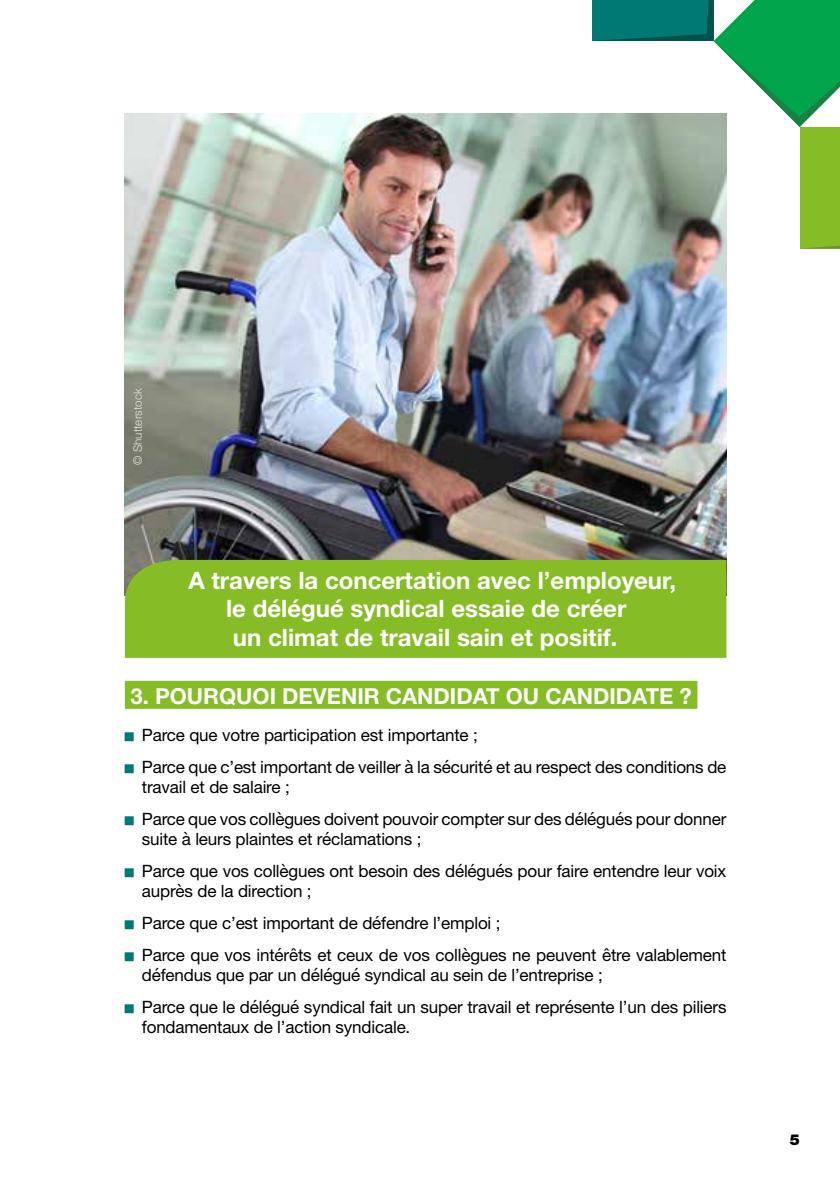
<style>
.page{position:relative;width:840px;height:1191px;background:#fff}
.page>*{position:absolute;margin:0;border:0;box-sizing:border-box;transform-origin:0 0}
.t1{font:700 24px/28.8px "Helvetica Neue LT Pro";color:#fff;text-align:center}
.t2{font:700 22px "Helvetica Neue LT Std";color:#fff}
.t3{font:17px/20.4px "Helvetica Neue";letter-spacing:-.01em;color:#000}
.t4{font:900 15px "Helvetica Neue LT Std";color:#000}
.t5{font:300 11.6px "Helvetica Neue LT Pro";color:#e3e3e3}
.t6{font:7.6px "Helvetica Neue";color:#007873;scale:1.19 1}
</style>
<div class="page">
<svg style="left:592px;top:0;width:247px;height:248px"></svg>
<img style="left:125px;top:113px;width:601px;height:447px">
<div style="left:125px;top:560px;width:601px;height:98px;background:#86bc25"></div>
<div style="left:125px;top:681px;width:572px;height:28px;background:#86bc25"></div>
<p class="t5" style="left:130px;top:465px;width:78px;rotate:-90deg">© Shutterstock</p>
<h1 class="t1" style="left:188px;top:565px;width:489px">A travers la concertation avec l’employeur, le délégué syndical essaie de créer<br>un climat de travail sain et positif.</h1>
<p class="t2" style="left:130px;top:682px;width:562px">3. POURQUOI DEVENIR CANDIDAT OU CANDIDATE ?</p>
<p class="t6" style="left:125px;top:730px;width:9px">█</p>
<p class="t3" style="left:142px;top:725px;width:337px">Parce que votre participation est importante ;</p>
<p class="t6" style="left:125px;top:762px;width:9px">█</p>
<p class="t3" style="left:142px;top:757px;width:585px">Parce que c’est important de veiller à la sécurité et au respect des conditions de travail et de salaire ;</p>
<p class="t6" style="left:125px;top:814px;width:9px">█</p>
<p class="t3" style="left:142px;top:809px;width:585px">Parce que vos collègues doivent pouvoir compter sur des délégués pour donner suite à leurs plaintes et réclamations ;</p>
<p class="t6" style="left:125px;top:866px;width:9px">█</p>
<p class="t3" style="left:142px;top:861px;width:585px">Parce que vos collègues ont besoin des délégués pour faire entendre leur voix auprès de la direction ;</p>
<p class="t6" style="left:125px;top:919px;width:9px">█</p>
<p class="t3" style="left:142px;top:914px;width:360px">Parce que c’est important de défendre l’emploi ;</p>
<p class="t6" style="left:125px;top:950px;width:9px">█</p>
<p class="t3" style="left:142px;top:945px;width:585px">Parce que vos intérêts et ceux de vos collègues ne peuvent être valablement défendus que par un délégué syndical au sein de l’entreprise ;</p>
<p class="t6" style="left:125px;top:1003px;width:9px">█</p>
<p class="t3" style="left:142px;top:997px;width:585px">Parce que le délégué syndical fait un super travail et représente l’un des piliers fondamentaux de l’action syndicale.</p>
<p class="t4" style="left:789px;top:1130px;width:12px">5</p>
</div>
